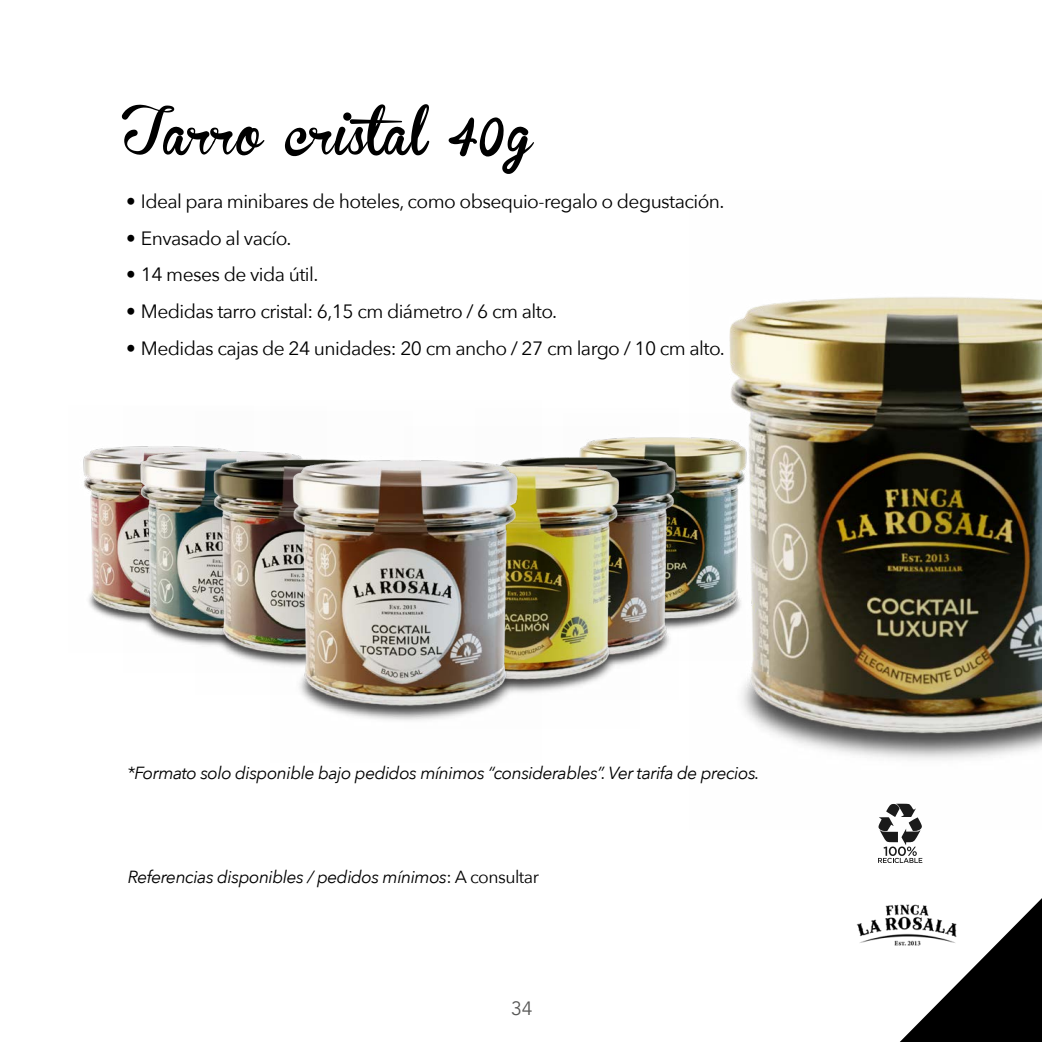
<style>
.page{position:relative;width:1042px;height:1042px;background:#fff}
.page>*{position:absolute;margin:0;border:0;box-sizing:border-box;transform-origin:0 0}
.t1{font:70px "Brannboll Fet Num W00";color:#000}
.t2{font:19.25px "Avenir Next";letter-spacing:-.03em;color:#000}
.t3{font:19.25px "Avenir";color:#575756}
.t4{font:italic 17.5px "Avenir Next";letter-spacing:-.03em;color:#000}
.s1{font-style:normal}
</style>
<div class="page">
<img style="left:857px;top:904px;width:43px;height:42px">
<img style="left:678px;top:437px;width:11px;height:192px">
<img style="left:640px;top:437px;width:38px;height:224px">
<img style="left:541px;top:437px;width:99px;height:255px">
<svg style="left:900px;top:898px;width:142px;height:144px"></svg>
<img style="left:689px;top:297px;width:353px;height:507px">
<img style="left:83px;top:447px;width:40px;height:174px">
<img style="left:123px;top:446px;width:73px;height:199px">
<img style="left:196px;top:446px;width:74px;height:218px">
<img style="left:270px;top:452px;width:271px;height:269px">
<svg style="left:878px;top:804px;width:44px;height:59px"></svg>
<h1 class="t1" style="left:124px;top:87px;width:411px">Tarro cristal 40g</h1>
<p class="t2" style="left:126px;top:185px;width:600px">• Ideal para minibares de hoteles, como obsequio-regalo o degustación.</p>
<p class="t2" style="left:126px;top:222px;width:167px">• Envasado al vacío.</p>
<p class="t2" style="left:126px;top:258px;width:194px">• 14 meses de vida útil.</p>
<p class="t2" style="left:126px;top:295px;width:433px">• Medidas tarro cristal: 6,15 cm diámetro / 6 cm alto.</p>
<p class="t2" style="left:126px;top:332px;width:600px">• Medidas cajas de 24 unidades: 20 cm ancho / 27 cm largo / 10 cm alto.</p>
<p class="t4" style="left:127px;top:758px;width:634px">*Formato solo disponible bajo pedidos mínimos “considerables”. Ver tarifa de precios.</p>
<p class="t4" style="left:128px;top:862px;width:413px">Referencias disponibles / pedidos mínimos<span class="s1">: A consultar</span></p>
<p class="t3" style="left:511px;top:997px;width:23px">34</p>
</div>
